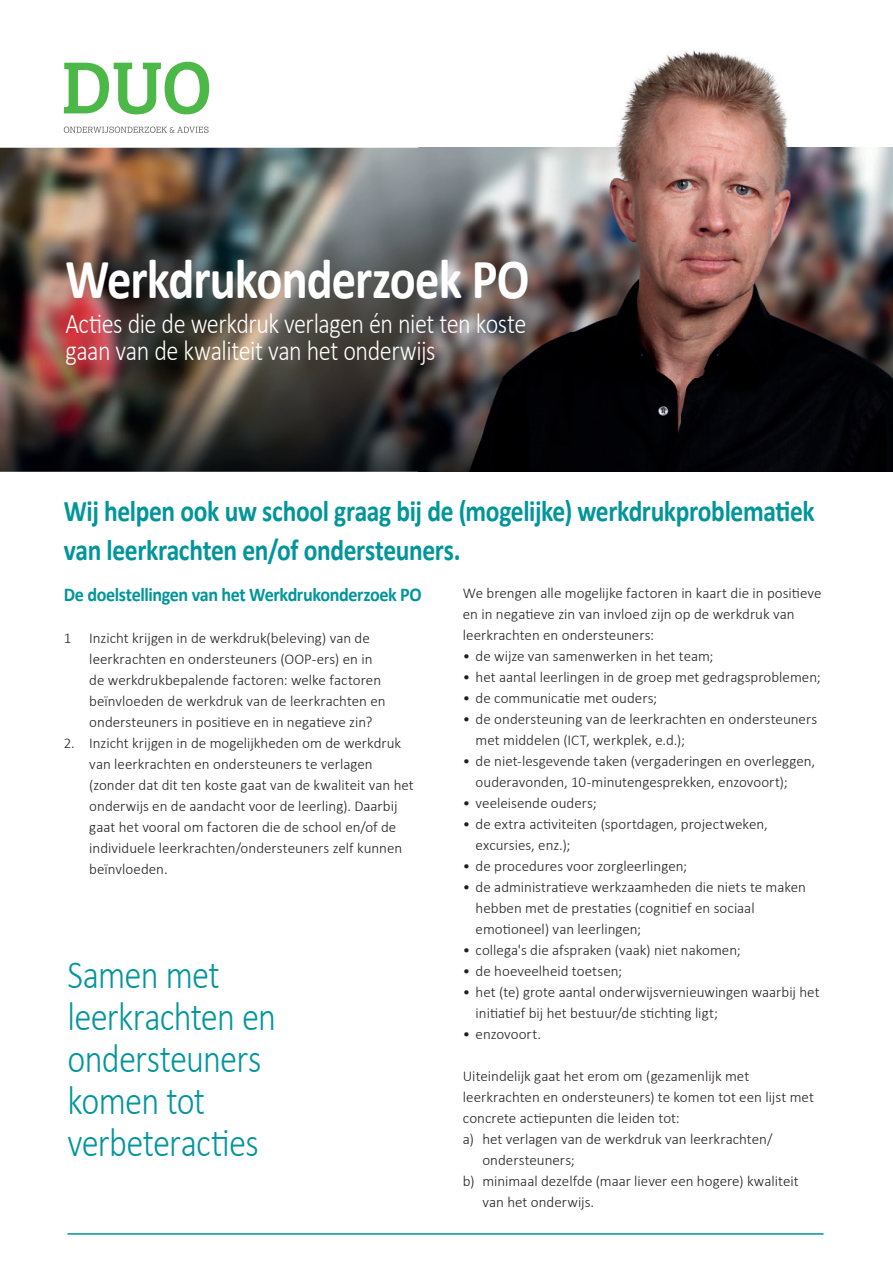
<style>
.page{position:relative;width:893px;height:1263px;background:#fff}
.page>*{position:absolute;margin:0;border:0;box-sizing:border-box;transform-origin:0 0}
.t1{font:700 57px "Calibri";letter-spacing:-.02em;color:#fff;scale:.85 1}
.t2{font:300 40.5px/42px "Calibri";letter-spacing:-.02em;color:#00959b;scale:.85 1}
.t3{font:700 30px/39px "Calibri";letter-spacing:-.015em;color:#00959b;scale:.85 1}
.t4{font:300 28.5px/27px "Calibri";letter-spacing:-.02em;color:#fff;scale:.85 1}
.t5{font:700 19.5px "Calibri";letter-spacing:-.025em;color:#00959b;scale:.93 1}
.t6{font:300 15px/21px "Calibri";color:#231f20}
</style>
<div class="page">
<img style="left:0;top:148px;width:418px;height:324px">
<img style="left:418px;top:50px;width:475px;height:422px">
<svg style="left:64px;top:127px;width:145px;height:6px"></svg>
<svg style="left:64px;top:62px;width:145px;height:52px"></svg>
<hr style="left:68px;top:1233px;width:756px;height:2px;background:#00959b">
<h1 class="t1" style="left:65px;top:243px;width:548px">Werkdrukonderzoek PO</h1>
<h3 class="t4" style="left:65px;top:308px;width:544px">Acties die de werkdruk verlagen én niet ten koste gaan van de kwaliteit van het onderwijs</h3>
<h3 class="t3" style="left:64px;top:491px;width:885px">Wij helpen ook uw school graag bij de (mogelijke) werkdrukproblematiek van leerkrachten en/of ondersteuners.</h3>
<h3 class="t5" style="left:64px;top:582px;width:386px">De doelstellingen van het Werkdrukonderzoek PO</h3>
<p class="t6" style="left:89px;top:627px;width:298px;text-indent:-26px">1 Inzicht krijgen in de werkdruk(beleving) van de leerkrachten en ondersteuners (OOP-ers) en in de werkdrukbepalende factoren: welke factoren beïnvloeden de werkdruk van de leerkrachten en ondersteuners in positieve en in negatieve zin?</p>
<p class="t6" style="left:89px;top:732px;width:326px;text-indent:-26px">2. Inzicht krijgen in de mogelijkheden om de werkdruk van leerkrachten en ondersteuners te verlagen (zonder dat dit ten koste gaat van de kwaliteit van het onderwijs en de aandacht voor de leerling). Daarbij gaat het vooral om factoren die de school en/of de individuele leerkrachten/ondersteuners zelf kunnen beïnvloeden.</p>
<h2 class="t2" style="left:68px;top:951px;width:247px">Samen met leerkrachten en ondersteuners komen tot verbeteracties</h2>
<p class="t6" style="left:463px;top:582px;width:360px">We brengen alle mogelijke factoren in kaart die in positieve en in negatieve zin van invloed zijn op de werkdruk van leerkrachten en ondersteuners:</p>
<p class="t6" style="left:463px;top:645px;width:252px">• de wijze van samenwerken in het team;</p>
<p class="t6" style="left:463px;top:666px;width:359px">• het aantal leerlingen in de groep met gedragsproblemen;</p>
<p class="t6" style="left:463px;top:687px;width:196px">• de communicatie met ouders;</p>
<p class="t6" style="left:476px;top:708px;width:343px;text-indent:-13px">• de ondersteuning van de leerkrachten en ondersteuners met middelen (ICT, werkplek, e.d.);</p>
<p class="t6" style="left:476px;top:750px;width:341px;text-indent:-13px">• de niet-lesgevende taken (vergaderingen en overleggen, ouderavonden, 10-minutengesprekken, enzovoort);</p>
<p class="t6" style="left:463px;top:792px;width:135px">• veeleisende ouders;</p>
<p class="t6" style="left:476px;top:813px;width:294px;text-indent:-13px">• de extra activiteiten (sportdagen, projectweken, excursies, enz.);</p>
<p class="t6" style="left:463px;top:855px;width:226px">• de procedures voor zorgleerlingen;</p>
<p class="t6" style="left:476px;top:876px;width:332px;text-indent:-13px">• de administratieve werkzaamheden die niets te maken hebben met de prestaties (cognitief en sociaal emotioneel) van leerlingen;</p>
<p class="t6" style="left:463px;top:939px;width:279px">• collega's die afspraken (vaak) niet nakomen;</p>
<p class="t6" style="left:463px;top:960px;width:161px">• de hoeveelheid toetsen;</p>
<p class="t6" style="left:476px;top:981px;width:345px;text-indent:-13px">• het (te) grote aantal onderwijsvernieuwingen waarbij het initiatief bij het bestuur/de stichting ligt;</p>
<p class="t6" style="left:463px;top:1023px;width:80px">• enzovoort.</p>
<p class="t6" style="left:463px;top:1065px;width:288px">Uiteindelijk gaat het erom om (gezamenlijk met</p>
<p class="t6" style="left:463px;top:1086px;width:353px">leerkrachten en ondersteuners) te komen tot een lijst met</p>
<p class="t6" style="left:463px;top:1107px;width:219px">concrete actiepunten die leiden tot:</p>
<p class="t6" style="left:463px;top:1128px;width:311px">a) het verlagen van de werkdruk van leerkrachten/</p>
<p class="t6" style="left:482px;top:1149px;width:94px">ondersteuners;</p>
<p class="t6" style="left:463px;top:1170px;width:337px">b) minimaal dezelfde (maar liever een hogere) kwaliteit</p>
<p class="t6" style="left:482px;top:1191px;width:113px">van het onderwijs.</p>
</div>
